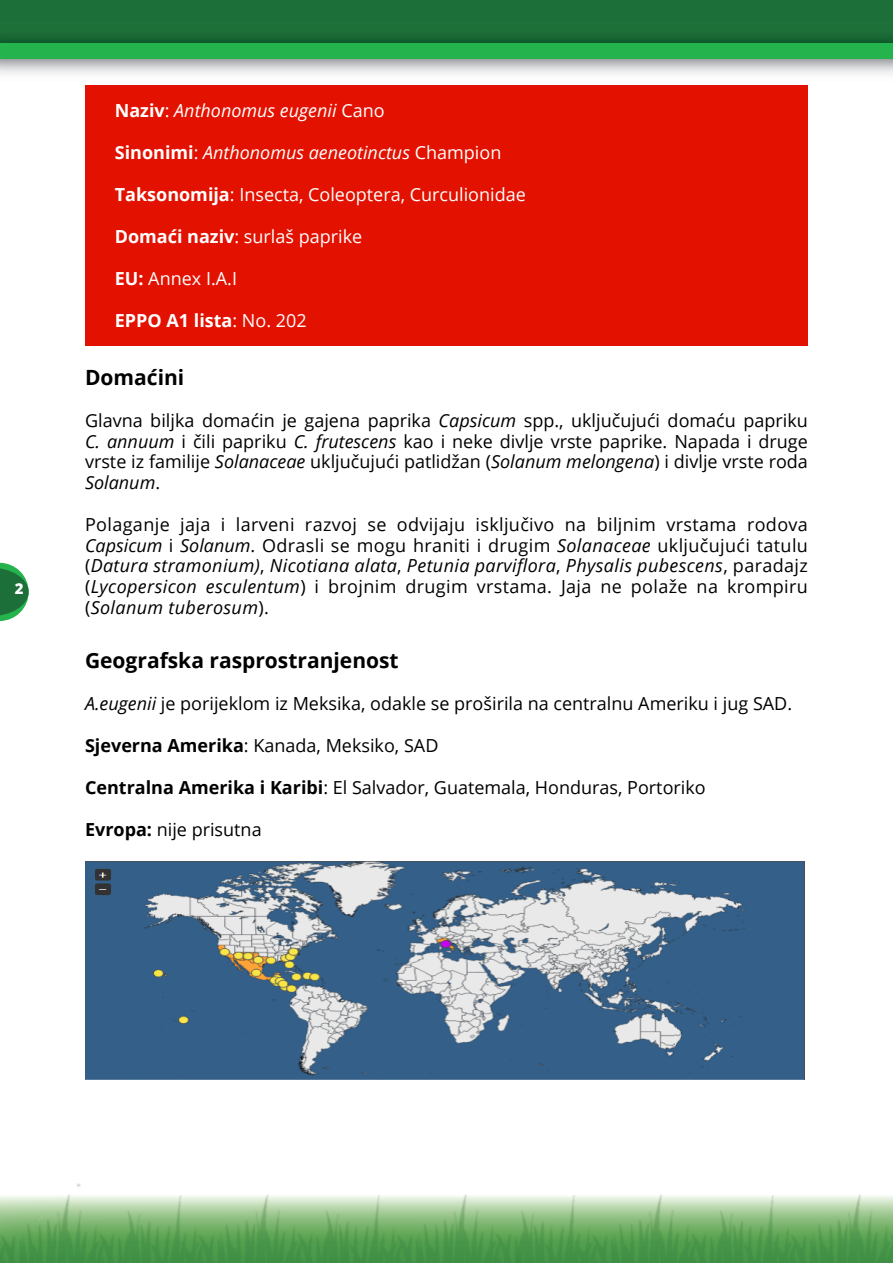
<style>
.page{position:relative;width:893px;height:1263px;background:#fff}
.page>*{position:absolute;margin:0;border:0;box-sizing:border-box;transform-origin:0 0}
.t1{font:700 21px "Open Sans";color:#000}
.t2{font:18px/20.7px "Open Sans";color:#000;text-align:justify}
.t3{font:18px "Open Sans";color:#fff}
.t4{font:italic 18px "Open Sans";color:#fff}
.t5{font:700 18px "Open Sans";color:#fff}
.t6{font:800 15px "Open Sans";color:#fff}
.s1{font-weight:700;font-style:normal}
.s2{font-style:normal}
.s3{font-weight:700}
.s4{font-weight:400}
.s5{font-style:italic}
</style>
<div class="page">
<img style="left:0;top:1195px;width:893px;height:68px">
<svg style="left:76px;top:1183px;width:5px;height:4px"></svg>
<svg style="left:38px;top:1217px;width:5px;height:3px"></svg>
<svg style="left:0;top:563px;width:29px;height:58px"></svg>
<div style="left:0;top:0;width:893px;height:47px;background:#1d6f39"></div>
<div style="left:0;top:43px;width:893px;height:16px;background:#24b34c"></div>
<div style="left:85px;top:85px;width:723px;height:260px;background:#e31200"></div>
<img style="left:85px;top:861px;width:720px;height:218px">
<p class="t6" style="left:15px;top:577px;width:10px">2</p>
<p class="t4" style="left:115px;top:98px;width:271px"><span class="s1">Naziv</span><span class="s2">:</span> Anthonomus eugenii <span class="s2">Cano</span></p>
<p class="t4" style="left:115px;top:140px;width:388px"><span class="s1">Sinonimi</span><span class="s2">:</span> Anthonomus aeneotinctus <span class="s2">Champion</span></p>
<p class="t3" style="left:115px;top:182px;width:413px"><span class="s3">Taksonomija</span>: Insecta, Coleoptera, Curculionidae</p>
<p class="t3" style="left:115px;top:224px;width:249px"><span class="s3">Domaći naziv</span>: surlaš paprike</p>
<p class="t3" style="left:115px;top:266px;width:124px"><span class="s3">EU:</span> Annex I.A.I</p>
<p class="t5" style="left:115px;top:307px;width:193px">EPPO A1 lista<span class="s4">: No. 202</span></p>
<p class="t1" style="left:85px;top:362px;width:101px">Domaćini</p>
<p class="t2" style="left:85px;top:409px;width:724px">Glavna biljka domaćin je gajena paprika <span class="s5">Capsicum</span> spp., uključujući domaću papriku <span class="s5">C. annuum</span> i čili papriku <span class="s5">C. frutescens</span> kao i neke divlje vrste paprike. Napada i druge vrste iz familije <span class="s5">Solanaceae</span> uključujući patlidžan (<span class="s5">Solanum melongena</span>) i divlje vrste roda <span class="s5">Solanum</span>.</p>
<p class="t2" style="left:85px;top:514px;width:724px">Polaganje jaja i larveni razvoj se odvijaju isključivo na biljnim vrstama rodova <span class="s5">Capsicum</span> i <span class="s5">Solanum</span>. Odrasli se mogu hraniti i drugim <span class="s5">Solanaceae</span> uključujući tatulu (<span class="s5">Datura stramonium)</span>, <span class="s5">Nicotiana alata</span>, <span class="s5">Petunia parviflora</span>, <span class="s5">Physalis pubescens</span>, paradajz (<span class="s5">Lycopersicon esculentum</span>) i brojnim drugim vrstama. Jaja ne polaže na krompiru (<span class="s5">Solanum tuberosum</span>).</p>
<p class="t1" style="left:85px;top:645px;width:315px">Geografska rasprostranjenost</p>
<p class="t2" style="left:85px;top:692px;width:709px"><span class="s5">A.eugenii</span> je porijeklom iz Meksika, odakle se proširila na centralnu Ameriku i jug SAD.</p>
<p class="t2" style="left:85px;top:734px;width:355px"><span class="s3">Sjeverna Amerika</span>: Kanada, Meksiko, SAD</p>
<p class="t2" style="left:85px;top:776px;width:622px"><span class="s3">Centralna Amerika i Karibi</span>: El Salvador, Guatemala, Honduras, Portoriko</p>
<p class="t2" style="left:85px;top:818px;width:178px"><span class="s3">Evropa:</span> nije prisutna</p>
</div>
